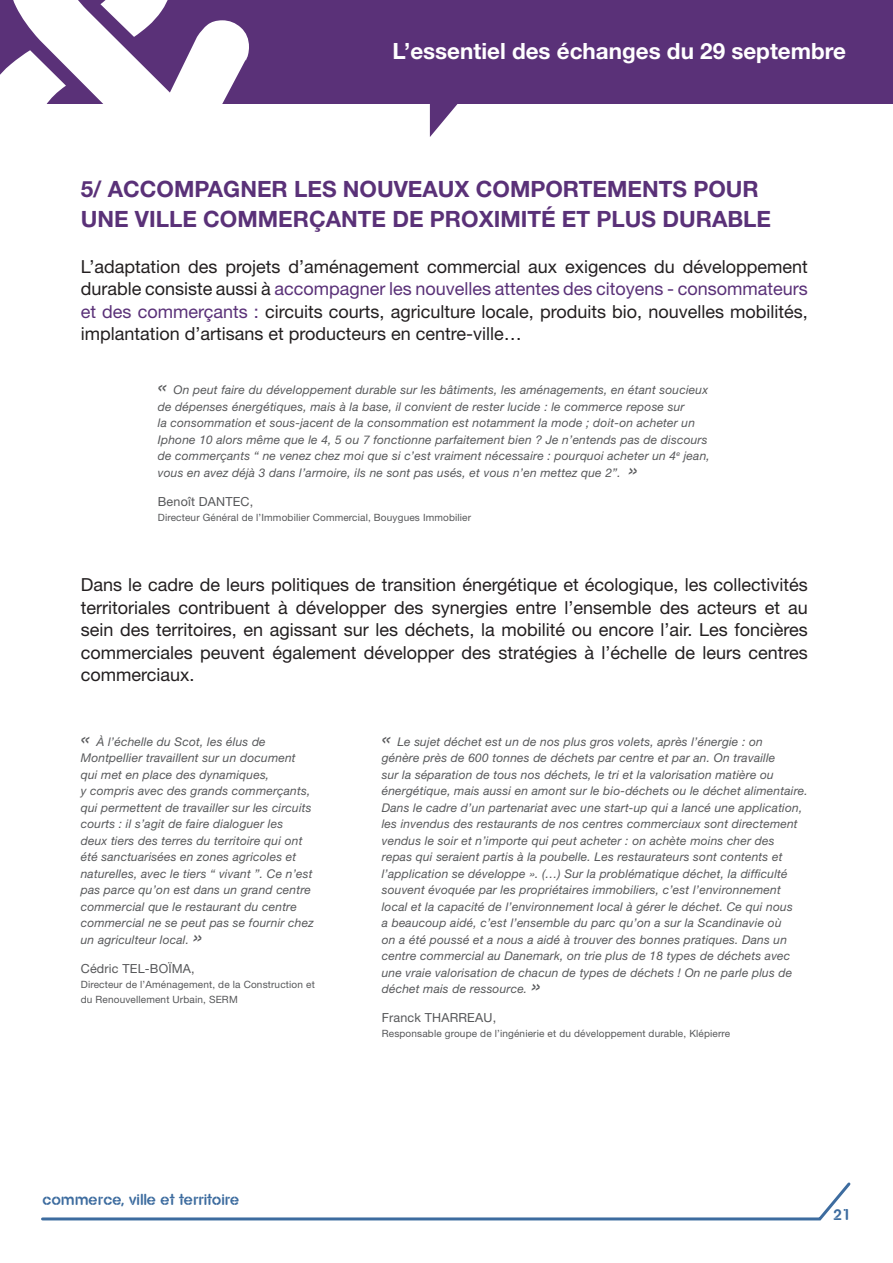
<style>
.page{position:relative;width:893px;height:1263px;background:#fff}
.page>*{position:absolute;margin:0;border:0;box-sizing:border-box;transform-origin:0 0}
.t1{font:700 22.5px/30px "Helvetica Neue LT Std";color:#5a3178}
.t2{font:700 22.35px "Helvetica Neue LT Std";color:#fff}
.t3{font:18px/22.5px "Helvetica Neue LT Std";color:#231f20;text-align:justify}
.t4{font:15px "AG Stencil";letter-spacing:.03em;color:#3d6c9f}
.t5{font:12.6px "Helvetica Neue LT Std";letter-spacing:.015em;color:#57585a}
.t6{font:italic 12px/16.5px "Helvetica Neue LT Std";letter-spacing:.015em;color:#57585a}
.t7{font:10.05px/15px "Helvetica Neue LT Std";letter-spacing:.015em;color:#57585a}
.s1{color:#5a3178}
.s2{font-size:21px}
</style>
<div class="page">
<div style="left:0;top:0;width:893px;height:103px;background:#5a3178"></div>
<svg style="left:0;top:0;width:264px;height:104px;fill:#fff"></svg>
<svg style="left:338px;top:103px;width:264px;height:34px"></svg>
<svg style="left:41px;top:1182px;width:810px;height:39px"></svg>
<h2 class="t2" style="left:392px;top:37px;width:455px">L’essentiel des échanges du 29 septembre</h2>
<h1 class="t1" style="left:81px;top:173px;width:692px">5/ ACCOMPAGNER LES NOUVEAUX COMPORTEMENTS POUR<br>UNE VILLE COMMERÇANTE DE PROXIMITÉ ET PLUS DURABLE</h1>
<p class="t3" style="left:81px;top:255px;width:729px">L’adaptation des projets d’aménagement commercial aux exigences du développement durable consiste aussi à <span class="s1">accompagner les nouvelles attentes des citoyens - consommateurs et des commerçants :</span> circuits courts, agriculture locale, produits bio, nouvelles mobilités, implantation d’artisans et producteurs en centre-ville…</p>
<p class="t6" style="left:158px;top:381px;width:553px"><span class="s2">«</span> On peut faire du développement durable sur les bâtiments, les aménagements, en étant soucieux de dépenses énergétiques, mais à la base, il convient de rester lucide : le commerce repose sur<br>la consommation et sous-jacent de la consommation est notamment la mode ; doit-on acheter un Iphone 10 alors même que le 4, 5 ou 7 fonctionne parfaitement bien ? Je n’entends pas de discours de commerçants “ ne venez chez moi que si c’est vraiment nécessaire : pourquoi acheter un 4<sup>e</sup> jean, vous en avez déjà 3 dans l’armoire, ils ne sont pas usés, et vous n’en mettez que 2”. <span class="s2">»</span></p>
<p class="t5" style="left:158px;top:494px;width:97px">Benoît DANTEC,</p>
<p class="t7" style="left:158px;top:510px;width:315px">Directeur Général de l’Immobilier Commercial, Bouygues Immobilier</p>
<p class="t3" style="left:81px;top:574px;width:729px">Dans le cadre de leurs politiques de transition énergétique et écologique, les collectivités territoriales contribuent à développer des synergies entre l’ensemble des acteurs et au sein des territoires, en agissant sur les déchets, la mobilité ou encore l’air. Les foncières commerciales peuvent également développer des stratégies à l’échelle de leurs centres commerciaux.</p>
<p class="t6" style="left:81px;top:733px;width:234px"><span class="s2">«</span> À l’échelle du Scot, les élus de Montpellier travaillent sur un document qui met en place des dynamiques,<br>y compris avec des grands commerçants, qui permettent de travailler sur les circuits courts : il s’agit de faire dialoguer les<br>deux tiers des terres du territoire qui ont été sanctuarisées en zones agricoles et naturelles, avec le tiers “ vivant ”. Ce n’est pas parce qu’on est dans un grand centre commercial que le restaurant du centre commercial ne se peut pas se fournir chez un agriculteur local. <span class="s2">»</span></p>
<p class="t5" style="left:81px;top:961px;width:115px">Cédric TEL-BOÏMA,</p>
<p class="t7" style="left:81px;top:976px;width:236px">Directeur de l’Aménagement, de la Construction et du Renouvellement Urbain, SERM</p>
<p class="t4" style="left:43px;top:1192px;width:198px">commerce, ville et territoire</p>
<p class="t6" style="left:382px;top:733px;width:428px"><span class="s2">«</span> Le sujet déchet est un de nos plus gros volets, après l’énergie : on<br>génère près de 600 tonnes de déchets par centre et par an. On travaille<br>sur la séparation de tous nos déchets, le tri et la valorisation matière ou énergétique, mais aussi en amont sur le bio-déchets ou le déchet alimentaire.<br>Dans le cadre d’un partenariat avec une start-up qui a lancé une application, les invendus des restaurants de nos centres commerciaux sont directement vendus le soir et n’importe qui peut acheter : on achète moins cher des<br>repas qui seraient partis à la poubelle. Les restaurateurs sont contents et l’application se développe ». (…) Sur la problématique déchet, la difficulté souvent évoquée par les propriétaires immobiliers, c’est l’environnement local et la capacité de l’environnement local à gérer le déchet. Ce qui nous<br>a beaucoup aidé, c’est l’ensemble du parc qu’on a sur la Scandinavie où<br>on a été poussé et a nous a aidé à trouver des bonnes pratiques. Dans un centre commercial au Danemark, on trie plus de 18 types de déchets avec une vraie valorisation de chacun de types de déchets ! On ne parle plus de déchet mais de ressource. <span class="s2">»</span></p>
<p class="t5" style="left:382px;top:1010px;width:116px">Franck THARREAU,</p>
<p class="t7" style="left:382px;top:1026px;width:350px">Responsable groupe de l’ingénierie et du développement durable, Klépierre</p>
<p class="t4" style="left:833px;top:1207px;width:19px">21</p>
</div>
